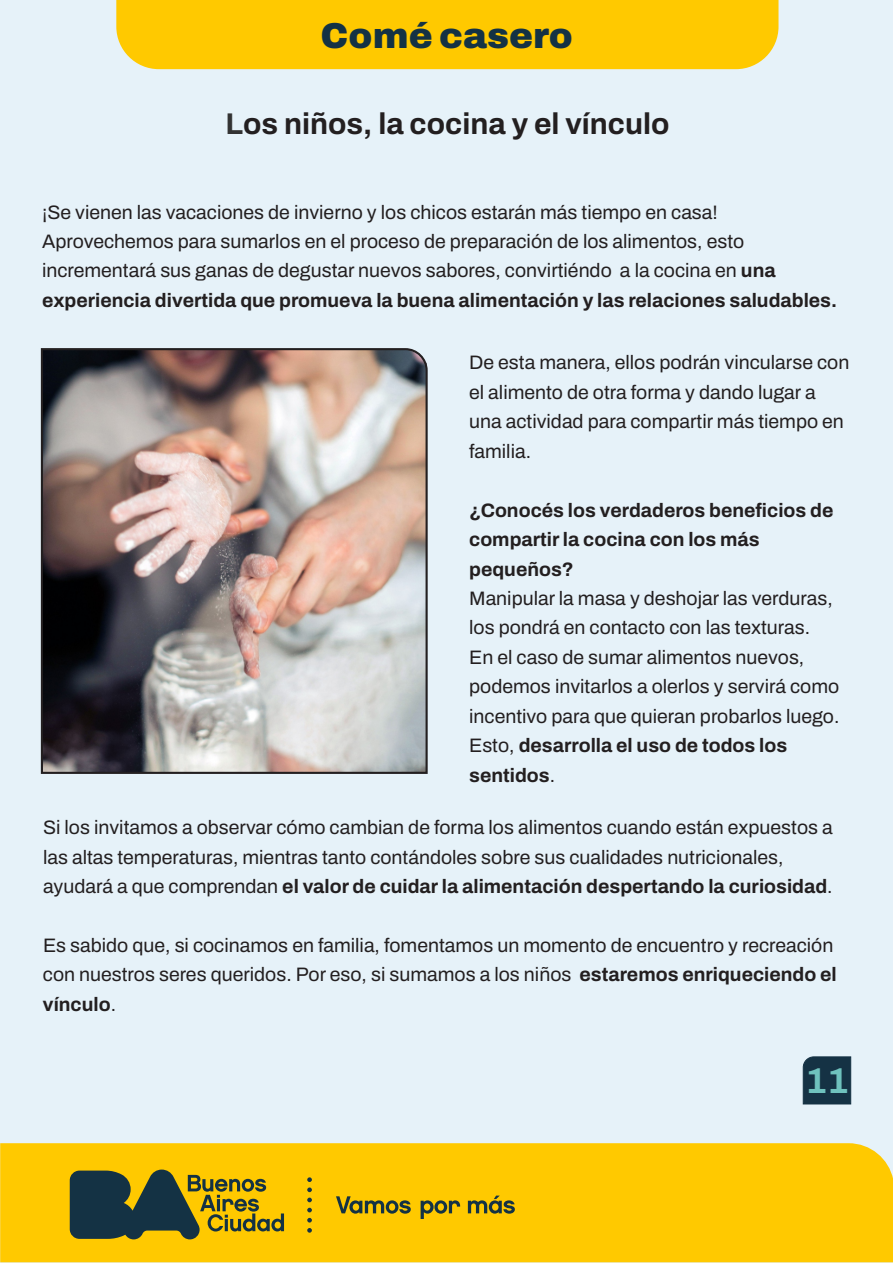
<style>
.page{position:relative;width:893px;height:1263px;background:#fff}
.page>*{position:absolute;margin:0;border:0;box-sizing:border-box;transform-origin:0 0}
.t1{font:900 36px "Archivo";color:#143244}
.t2{font:700 36px "Archivo";color:#6fc2bd}
.t3{font:700 30px "Archivo";color:#231f20}
.t4{font:19.5px/29.4px "Archivo";color:#231f20}
.t5{font:700 19.5px/29.4px "Archivo";color:#231f20}
.s1{color:#333}
.s2{font-weight:700}
</style>
<div class="page">
<div style="left:0;top:0;width:893px;height:1262px;background:#e6f2f9"></div>
<div style="left:116px;top:0;width:662px;height:69px;background:#ffc900"></div>
<div style="left:0;top:1143px;width:893px;height:119px;background:#ffc900"></div>
<svg style="left:70px;top:1169px;width:214px;height:70px;background:#787226"></svg>
<svg style="left:336px;top:1196px;width:124px;height:23px;background:#b89b14"></svg>
<svg style="left:468px;top:1195px;width:47px;height:19px"></svg>
<svg style="left:307px;top:1177px;width:5px;height:25px"></svg>
<svg style="left:307px;top:1208px;width:5px;height:4px"></svg>
<svg style="left:307px;top:1218px;width:5px;height:4px"></svg>
<svg style="left:307px;top:1228px;width:5px;height:5px"></svg>
<div style="left:803px;top:1056px;width:48px;height:48px;background:#153244"></div>
<img style="left:40px;top:348px;width:388px;height:426px">
<h1 class="t1" style="left:321px;top:17px;width:254px">Comé casero</h1>
<h2 class="t3" style="left:225px;top:108px;width:446px"><span class="s1">L</span>os niños, la cocina y el vínculo</h2>
<p class="t4" style="left:42px;top:197px;width:797px">¡Se vienen las vacaciones de invierno y los chicos estarán más tiempo en casa!<br>Aprovechemos para sumarlos en el proceso de preparación de los alimentos, esto incrementará sus ganas de degustar nuevos sabores, convirtiéndo a la cocina en <span class="s2">una experiencia divertida que promueva la buena alimentación y las relaciones saludables.</span></p>
<p class="t4" style="left:469px;top:348px;width:382px">De esta manera, ellos podrán vincularse con el alimento de otra forma y dando lugar a una actividad para compartir más tiempo en familia.</p>
<p class="t5" style="left:469px;top:495px;width:366px">¿Conocés los verdaderos beneficios de compartir la cocina con los más pequeños?</p>
<p class="t4" style="left:469px;top:584px;width:372px">Manipular la masa y deshojar las verduras, los pondrá en contacto con las texturas.<br>En el caso de sumar alimentos nuevos, podemos invitarlos a olerlos y servirá como incentivo para que quieran probarlos luego.<br>Esto, <span class="s2">desarrolla el uso de todos los sentidos</span>.</p>
<p class="t4" style="left:43px;top:813px;width:791px">Si los invitamos a observar cómo cambian de forma los alimentos cuando están expuestos a las altas temperaturas, mientras tanto contándoles sobre sus cualidades nutricionales, ayudará a que comprendan <span class="s2">el valor de cuidar la alimentación despertando la curiosidad</span>.</p>
<p class="t4" style="left:43px;top:931px;width:795px">Es sabido que, si cocinamos en familia, fomentamos un momento de encuentro y recreación con nuestros seres queridos. Por eso, si sumamos a los niños <span class="s2">estaremos enriqueciendo el vínculo</span>.</p>
<h1 class="t2" style="left:806px;top:1061px;width:44px">11</h1>
</div>
